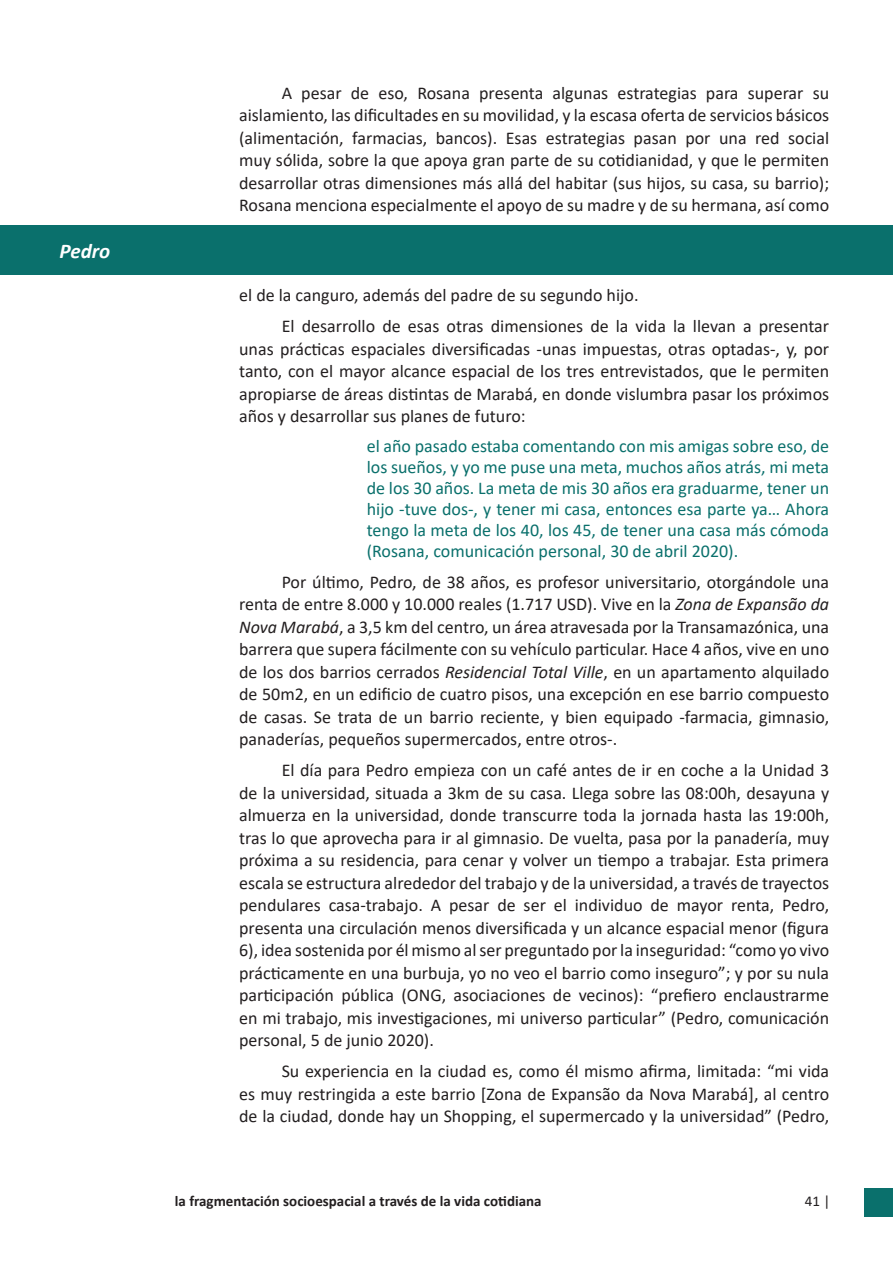
<style>
.page{position:relative;width:893px;height:1263px;background:#fff}
.page>*{position:absolute;margin:0;border:0;box-sizing:border-box;transform-origin:0 0}
.t1{font:italic 700 21px "Calibri";color:#fff}
.t2{font:18px/22.5px "Calibri";color:#231f20;text-align:justify}
.Citação_com_destaque{font:18px/21px "Calibri";color:#0a706c;text-align:justify}
.t3{font:700 15px "Calibri";color:#231f20}
.t4{font:15px "Calibri";color:#231f20}
.s1{font-style:italic}
</style>
<div class="page">
<div style="left:864px;top:1188px;width:29px;height:29px;background:#0a706c"></div>
<div style="left:0;top:225px;width:893px;height:50px;background:#0a706c"></div>
<p class="t1" style="left:60px;top:236px;width:52px">Pedro</p>
<p class="t2" style="left:239px;top:81px;width:591px;text-indent:43px">A pesar de eso, Rosana presenta algunas estrategias para superar su aislamiento, las dificultades en su movilidad, y la escasa oferta de servicios básicos (alimentación, farmacias, bancos). Esas estrategias pasan por una red social muy sólida, sobre la que apoya gran parte de su cotidianidad, y que le permiten desarrollar otras dimensiones más allá del habitar (sus hijos, su casa, su barrio); Rosana menciona especialmente el apoyo de su madre y de su hermana, así como</p>
<p class="t2" style="left:239px;top:283px;width:401px">el de la canguro, además del padre de su segundo hijo.</p>
<p class="t2" style="left:239px;top:314px;width:591px;text-indent:43px">El desarrollo de esas otras dimensiones de la vida la llevan a presentar unas prácticas espaciales diversificadas -unas impuestas, otras optadas-, y, por tanto, con el mayor alcance espacial de los tres entrevistados, que le permiten apropiarse de áreas distintas de Marabá, en donde vislumbra pasar los próximos años y desarrollar sus planes de futuro:</p>
<p class="Citação_com_destaque" style="left:367px;top:435px;width:464px">el año pasado estaba comentando con mis amigas sobre eso, de los sueños, y yo me puse una meta, muchos años atrás, mi meta de los 30 años. La meta de mis 30 años era graduarme, tener un hijo -tuve dos-, y tener mi casa, entonces esa parte ya… Ahora tengo la meta de los 40, los 45, de tener una casa más cómoda (Rosana, comunicación personal, 30 de abril 2020).</p>
<p class="t2" style="left:239px;top:570px;width:591px;text-indent:43px">Por último, Pedro, de 38 años, es profesor universitario, otorgándole una renta de entre 8.000 y 10.000 reales (1.717 USD). Vive en la <span class="s1">Zona de Expansão da Nova Marabá</span>, a 3,5 km del centro, un área atravesada por la Transamazónica, una barrera que supera fácilmente con su vehículo particular. Hace 4 años, vive en uno de los dos barrios cerrados <span class="s1">Residencial Total Ville</span>, en un apartamento alquilado de 50m2, en un edificio de cuatro pisos, una excepción en ese barrio compuesto de casas. Se trata de un barrio reciente, y bien equipado -farmacia, gimnasio, panaderías, pequeños supermercados, entre otros-.</p>
<p class="t2" style="left:239px;top:758px;width:591px;text-indent:43px">El día para Pedro empieza con un café antes de ir en coche a la Unidad 3 de la universidad, situada a 3km de su casa. Llega sobre las 08:00h, desayuna y almuerza en la universidad, donde transcurre toda la jornada hasta las 19:00h, tras lo que aprovecha para ir al gimnasio. De vuelta, pasa por la panadería, muy próxima a su residencia, para cenar y volver un tiempo a trabajar. Esta primera escala se estructura alrededor del trabajo y de la universidad, a través de trayectos pendulares casa-trabajo. A pesar de ser el individuo de mayor renta, Pedro, presenta una circulación menos diversificada y un alcance espacial menor (figura 6), idea sostenida por él mismo al ser preguntado por la inseguridad: “como yo vivo prácticamente en una burbuja, yo no veo el barrio como inseguro”; y por su nula participación pública (ONG, asociaciones de vecinos): “prefiero enclaustrarme en mi trabajo, mis investigaciones, mi universo particular” (Pedro, comunicación personal, 5 de junio 2020).</p>
<p class="t2" style="left:239px;top:1059px;width:591px;text-indent:43px">Su experiencia en la ciudad es, como él mismo afirma, limitada: “mi vida es muy restringida a este barrio [Zona de Expansão da Nova Marabá], al centro de la ciudad, donde hay un Shopping, el supermercado y la universidad” (Pedro,</p>
<p class="t3" style="left:175px;top:1190px;width:368px">la fragmentación socioespacial a través de la vida cotidiana</p>
<p class="t4" style="left:805px;top:1191px;width:27px">41 |</p>
</div>
